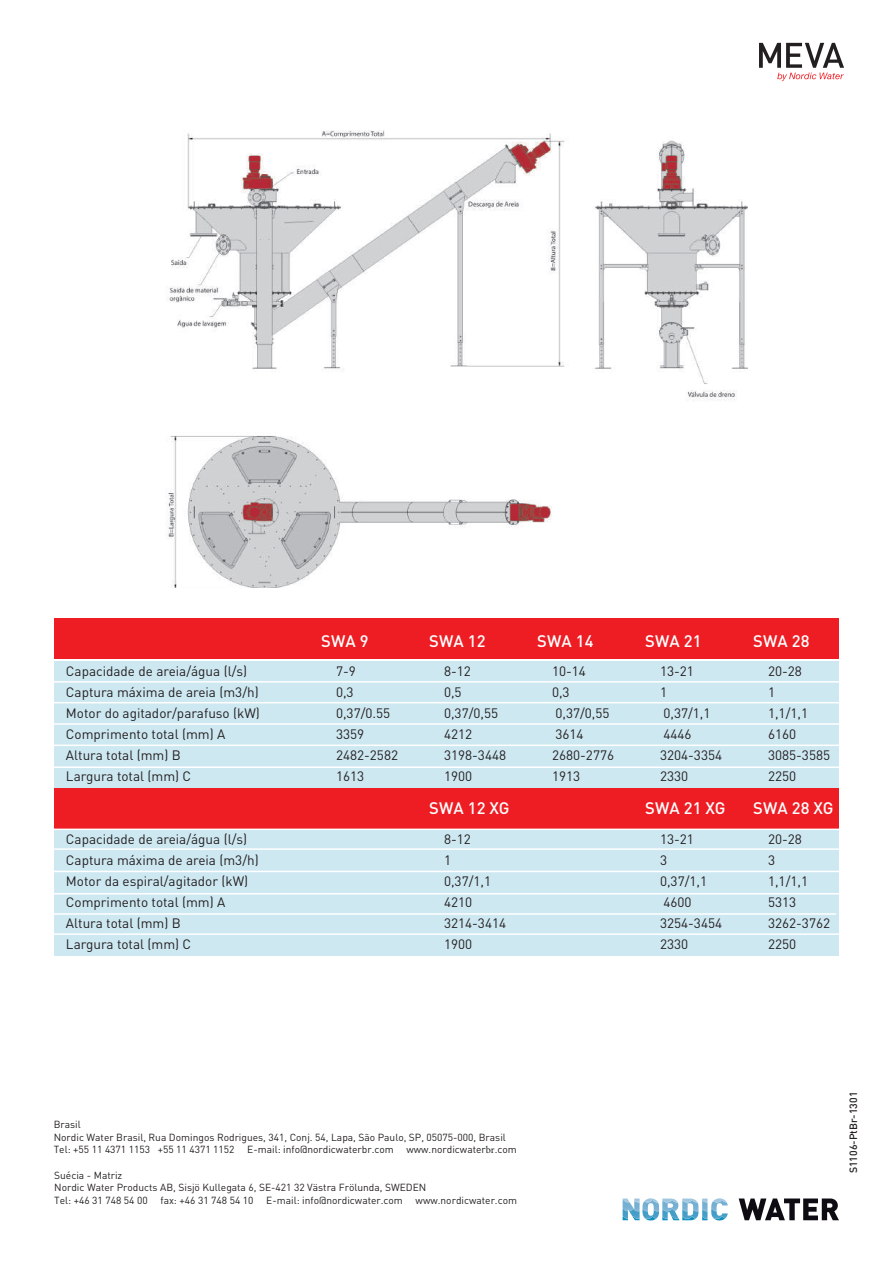
<style>
.page{position:relative;width:893px;height:1263px;background:#fff}
.page>*{position:absolute;margin:0;border:0;box-sizing:border-box;transform-origin:0 0}
.t1{font:500 16.5px "DIN Pro";color:#fff}
.t2{font:13.5px "DIN Pro";color:#231f20}
.t3{font:500 10.5px "DIN Pro";color:#231f20}
.t4{font:10.2px/12.3px "DIN Pro";color:#231f20}
.s1{font-family:"Minion Pro"}
</style>
<div class="page">
<svg style="left:739px;top:1198px;width:100px;height:22px"></svg>
<img style="left:623px;top:1202px;width:17px;height:6px">
<img style="left:642px;top:1202px;width:17px;height:6px">
<img style="left:662px;top:1202px;width:16px;height:6px">
<img style="left:682px;top:1202px;width:16px;height:7px">
<svg style="left:623px;top:1198px;width:17px;height:4px"></svg>
<img style="left:644px;top:1198px;width:14px;height:4px">
<img style="left:662px;top:1198px;width:16px;height:4px">
<img style="left:682px;top:1198px;width:15px;height:4px">
<img style="left:682px;top:1219px;width:13px;height:1px">
<img style="left:656px;top:1208px;width:3px;height:11px">
<svg style="left:623px;top:1208px;width:33px;height:12px"></svg>
<img style="left:662px;top:1208px;width:16px;height:8px">
<svg style="left:662px;top:1216px;width:18px;height:4px"></svg>
<img style="left:682px;top:1209px;width:16px;height:10px">
<img style="left:682px;top:1216px;width:14px;height:3px">
<img style="left:725px;top:1213px;width:3px;height:6px">
<svg style="left:702px;top:1198px;width:23px;height:22px"></svg>
<svg style="left:759px;top:43px;width:85px;height:38px"></svg>
<img style="left:168px;top:130px;width:579px;height:458px">
<div style="left:54px;top:661px;width:785px;height:295px;background:#cee8f2"></div>
<div style="left:54px;top:619px;width:785px;height:40px;background:#ee1d23"></div>
<div style="left:54px;top:788px;width:785px;height:40px;background:#ee1d23"></div>
<hr style="left:49px;top:681px;width:808px;height:2px;background:#fff">
<hr style="left:44px;top:702px;width:809px;height:1px;background:#fff">
<hr style="left:44px;top:723px;width:809px;height:2px;background:#fff">
<hr style="left:47px;top:744px;width:808px;height:2px;background:#fff">
<hr style="left:47px;top:766px;width:808px;height:2px;background:#fff">
<hr style="left:44px;top:828px;width:809px;height:2px;background:#fff">
<hr style="left:40px;top:848px;width:809px;height:2px;background:#fff">
<hr style="left:37px;top:871px;width:809px;height:1px;background:#fff">
<hr style="left:49px;top:893px;width:808px;height:1px;background:#fff">
<hr style="left:28px;top:913px;width:808px;height:2px;background:#fff">
<hr style="left:44px;top:933px;width:809px;height:2px;background:#fff">
<p class="t1" style="left:321px;top:628px;width:49px">SWA 9</p>
<p class="t1" style="left:429px;top:628px;width:58px">SWA 12</p>
<p class="t1" style="left:537px;top:628px;width:58px">SWA 14</p>
<p class="t1" style="left:645px;top:628px;width:58px">SWA 21</p>
<p class="t1" style="left:753px;top:628px;width:58px">SWA 28</p>
<p class="t2" style="left:66px;top:661px;width:183px">Capacidade de areia/água (l/s)</p>
<p class="t2" style="left:336px;top:661px;width:21px">7-9</p>
<p class="t2" style="left:444px;top:661px;width:28px">8-12</p>
<p class="t2" style="left:552px;top:661px;width:35px">10-14</p>
<p class="t2" style="left:660px;top:661px;width:35px">13-21</p>
<p class="t2" style="left:768px;top:661px;width:35px">20-28</p>
<p class="t2" style="left:66px;top:682px;width:194px">Captura máxima de areia (m3/h)</p>
<p class="t2" style="left:336px;top:682px;width:19px">0,3</p>
<p class="t2" style="left:444px;top:682px;width:19px">0,5</p>
<p class="t2" style="left:552px;top:682px;width:19px">0,3</p>
<p class="t2" style="left:660px;top:682px;width:9px">1</p>
<p class="t2" style="left:768px;top:682px;width:9px">1</p>
<p class="t2" style="left:66px;top:703px;width:195px">Motor do agitador/parafuso (kW)</p>
<p class="t2" style="left:336px;top:703px;width:56px">0,37/0.55</p>
<p class="t2" style="left:444px;top:703px;width:56px">0,37/0,55</p>
<p class="t2" style="left:555px;top:703px;width:56px">0,37/0,55</p>
<p class="t2" style="left:663px;top:703px;width:49px">0,37/1,1</p>
<p class="t2" style="left:768px;top:703px;width:42px">1,1/1,1</p>
<p class="t2" style="left:66px;top:724px;width:161px">Comprimento total (mm) A</p>
<p class="t2" style="left:336px;top:724px;width:30px">3359</p>
<p class="t2" style="left:444px;top:724px;width:30px">4212</p>
<p class="t2" style="left:555px;top:724px;width:30px">3614</p>
<p class="t2" style="left:663px;top:724px;width:30px">4446</p>
<p class="t2" style="left:768px;top:724px;width:30px">6160</p>
<p class="t2" style="left:66px;top:745px;width:116px">Altura total (mm) B</p>
<p class="t2" style="left:336px;top:745px;width:64px">2482-2582</p>
<p class="t2" style="left:444px;top:745px;width:64px">3198-3448</p>
<p class="t2" style="left:552px;top:745px;width:64px">2680-2776</p>
<p class="t2" style="left:660px;top:745px;width:64px">3204-3354</p>
<p class="t2" style="left:768px;top:745px;width:64px">3085-3585</p>
<p class="t2" style="left:66px;top:766px;width:127px">Largura total (mm) C</p>
<p class="t2" style="left:336px;top:766px;width:30px">1613</p>
<p class="t2" style="left:444px;top:766px;width:30px">1900</p>
<p class="t2" style="left:552px;top:766px;width:30px">1913</p>
<p class="t2" style="left:660px;top:766px;width:30px">2330</p>
<p class="t2" style="left:768px;top:766px;width:30px">2250</p>
<p class="t1" style="left:429px;top:795px;width:82px">SWA 12 XG</p>
<p class="t1" style="left:645px;top:795px;width:82px">SWA 21 XG</p>
<p class="t1" style="left:753px;top:795px;width:82px">SWA 28 XG</p>
<p class="t2" style="left:66px;top:829px;width:183px">Capacidade de areia/água (l/s)</p>
<p class="t2" style="left:444px;top:829px;width:28px">8-12</p>
<p class="t2" style="left:660px;top:829px;width:35px">13-21</p>
<p class="t2" style="left:768px;top:829px;width:35px">20-28</p>
<p class="t2" style="left:66px;top:850px;width:194px">Captura máxima de areia (m3/h)</p>
<p class="t2" style="left:444px;top:850px;width:9px">1</p>
<p class="t2" style="left:660px;top:850px;width:9px">3</p>
<p class="t2" style="left:768px;top:850px;width:9px">3</p>
<p class="t2" style="left:66px;top:871px;width:184px">Motor da espiral/agitador (kW)</p>
<p class="t2" style="left:444px;top:871px;width:49px">0,37/1,1</p>
<p class="t2" style="left:660px;top:871px;width:49px">0,37/1,1</p>
<p class="t2" style="left:768px;top:871px;width:42px">1,1/1,1</p>
<p class="t2" style="left:66px;top:892px;width:161px">Comprimento total (mm) A</p>
<p class="t2" style="left:444px;top:892px;width:30px">4210</p>
<p class="t2" style="left:663px;top:892px;width:30px">4600</p>
<p class="t2" style="left:768px;top:892px;width:30px">5313</p>
<p class="t2" style="left:66px;top:913px;width:116px">Altura total (mm) B</p>
<p class="t2" style="left:444px;top:913px;width:64px">3214-3414</p>
<p class="t2" style="left:660px;top:913px;width:64px">3254-3454</p>
<p class="t2" style="left:768px;top:913px;width:64px">3262-3762</p>
<p class="t2" style="left:66px;top:934px;width:127px">Largura total (mm) C</p>
<p class="t2" style="left:444px;top:934px;width:30px">1900</p>
<p class="t2" style="left:660px;top:934px;width:30px">2330</p>
<p class="t2" style="left:768px;top:934px;width:30px">2250</p>
<p class="t4" style="left:54px;top:1117px;width:465px">Brasil<br>Nordic Water Brasil, Rua Domingos Rodrigues, 341, Conj. 54, Lapa, São Paulo, SP, 05075-000, Brasil<br>Tel: +55 11 4371 1153 +55 11 4371 1152 E-mail: info@nordicwaterbr.com www.nordicwater<span class="s1">br</span>.com</p>
<p class="t4" style="left:54px;top:1168px;width:464px">Suécia - Matriz<br>Nordic Water Products AB, Sisjö Kullegata 6, SE-421 32 Västra Frölunda, SWEDEN<br>Tel: +46 31 748 54 00 fax: +46 31 748 54 10 E-mail: info@nordicwater.com www.nordicwater.com</p>
<p class="t3" style="left:845px;top:1173px;width:83px;rotate:-90deg">S1106-PtBr-1301</p>
</div>
